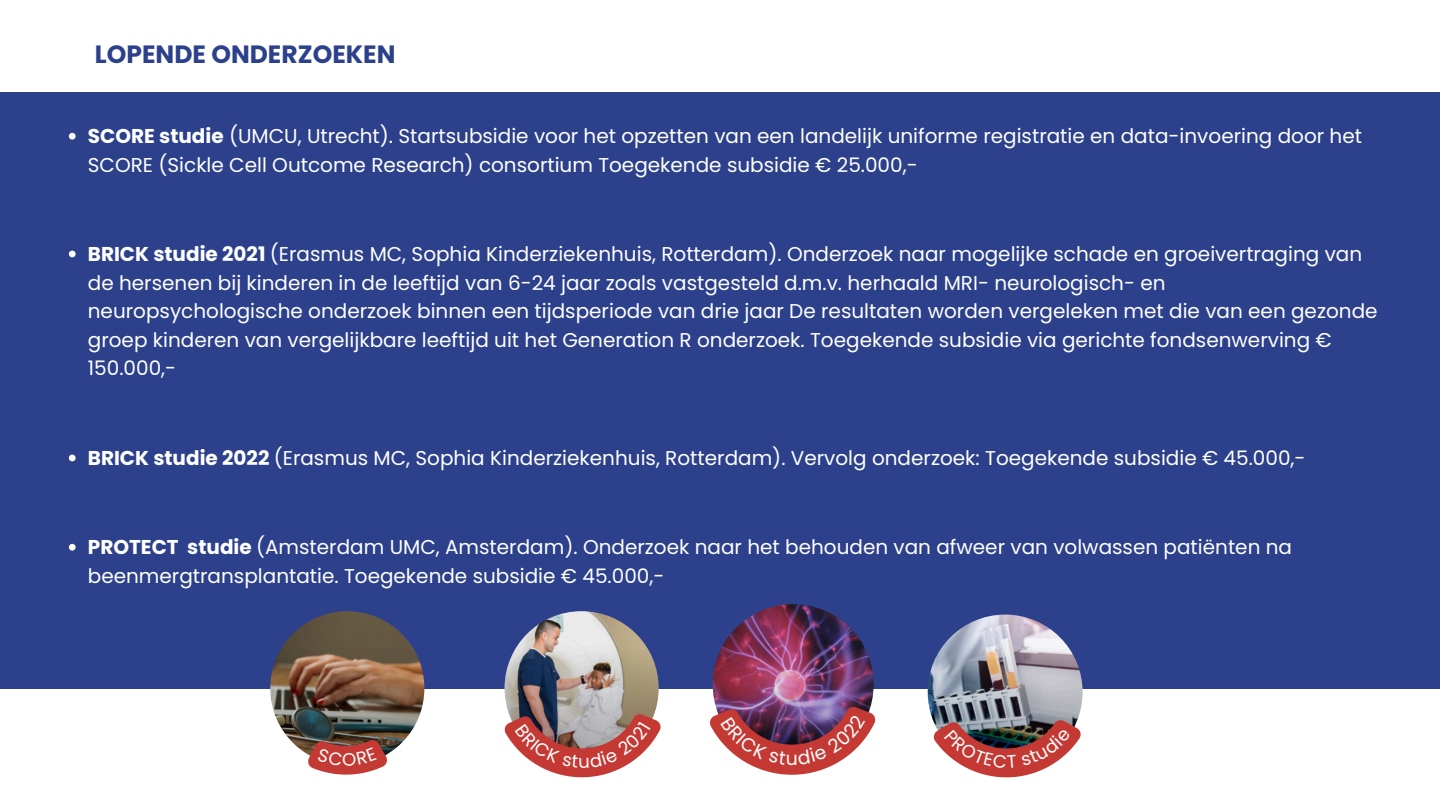
<style>
.page{position:relative;width:1440px;height:810px;background:#fff}
.page>*{position:absolute;margin:0;border:0;box-sizing:border-box;transform-origin:0 0}
.t1{font:700 25px "Poppins";color:#2c408b}
.t2{font:20px/28.5px "Poppins";color:#fff}
.t3{font:18.8px "Poppins";color:#fff}
.s1{font-weight:700}
</style>
<div class="page">
<div style="left:0;top:92px;width:1440px;height:597px;background:#2c408b"></div>
<svg style="left:69px;top:133px;width:7px;height:7px"></svg>
<svg style="left:69px;top:251px;width:7px;height:6px"></svg>
<svg style="left:69px;top:455px;width:7px;height:6px"></svg>
<svg style="left:69px;top:544px;width:7px;height:7px"></svg>
<img style="left:270px;top:611px;width:154px;height:154px;border-radius:50%">
<img style="left:505px;top:611px;width:154px;height:154px;border-radius:50%">
<img style="left:928px;top:615px;width:155px;height:154px;border-radius:50%">
<img style="left:713px;top:604px;width:161px;height:161px;border-radius:50%">
<svg style="left:505px;top:714px;width:156px;height:64px"></svg>
<svg style="left:308px;top:740px;width:79px;height:35px;background:#ba5049"></svg>
<svg style="left:934px;top:720px;width:147px;height:58px"></svg>
<svg style="left:710px;top:707px;width:166px;height:68px"></svg>
<p class="t1" style="left:95px;top:37px;width:302px">LOPENDE ONDERZOEKEN</p>
<h1 class="t2" style="left:88px;top:122px;width:1276px"><span class="s1">SCORE studie</span> (UMCU, Utrecht). Startsubsidie voor het opzetten van een landelijk uniforme registratie en data-invoering door het<br>SCORE (Sickle Cell Outcome Research) consortium Toegekende subsidie € 25.000,-</h1>
<p class="t2" style="left:88px;top:240px;width:1291px"><span class="s1">BRICK studie 2021</span> (Erasmus MC, Sophia Kinderziekenhuis, Rotterdam). Onderzoek naar mogelijke schade en groeivertraging van de hersenen bij kinderen in de leeftijd van 6-24 jaar zoals vastgesteld d.m.v. herhaald MRI- neurologisch- en neuropsychologische onderzoek binnen een tijdsperiode van drie jaar De resultaten worden vergeleken met die van een gezonde groep kinderen van vergelijkbare leeftijd uit het Generation R onderzoek. Toegekende subsidie via gerichte fondsenwerving € 150.000,-</p>
<p class="t2" style="left:88px;top:444px;width:1219px"><span class="s1">BRICK studie 2022</span> (Erasmus MC, Sophia Kinderziekenhuis, Rotterdam). Vervolg onderzoek: Toegekende subsidie € 45.000,-</p>
<p class="t2" style="left:88px;top:533px;width:1206px"><span class="s1">PROTECT studie</span> (Amsterdam UMC, Amsterdam). Onderzoek naar het behouden van afweer van volwassen patiënten na beenmergtransplantatie. Toegekende subsidie € 45.000,-</p>
<p class="t3" style="left:786px;top:745px;width:14px">u</p>
</div>
